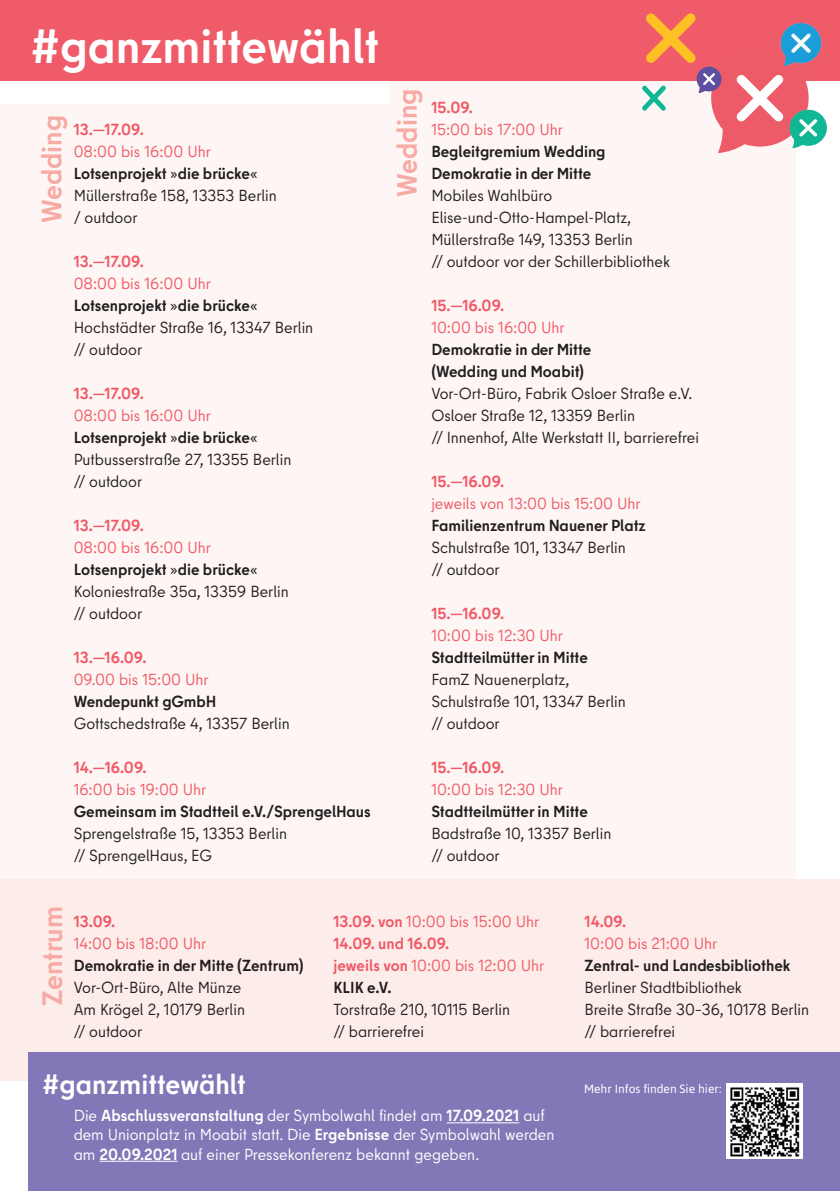
<style>
.page{position:relative;width:840px;height:1191px;background:#fff}
.page>*{position:absolute;margin:0;border:0;box-sizing:border-box;transform-origin:0 0}
.t1{font:700 48px "Berlin Type";color:#fff}
.t2{font:700 28px "Berlin Type";color:#f8aaa5}
.t3{font:700 28px "Berlin Type";color:#fff}
.t4{font:16px/22px "Berlin Type";color:#231f20}
.t5{font:700 16px/22px "Berlin Type";color:#231f20}
.t6{font:700 16px/22px "Berlin Type";color:#f05a67}
.t7{font:16px/19.2px "Berlin Type";color:#fff}
.t8{font:16px "Berlin Type";color:#f05a67}
.t9{font:12px "Asap";color:#fff}
.s1{color:#f05a67}
.s2{font-weight:700}
.s3{font-family:"Asap"}
.s4{font-weight:400}
.s5{color:#231f20}
</style>
<div class="page">
<div style="left:388px;top:75px;width:407px;height:808px;background:#fef6f4"></div>
<div style="left:0;top:104px;width:398px;height:779px;background:#fef6f4"></div>
<div style="left:0;top:879px;width:839px;height:202px;background:#fdedea"></div>
<div style="left:0;top:0;width:839px;height:81px;background:#ef5b68"></div>
<div style="left:28px;top:1052px;width:811px;height:139px;background:#8377b7"></div>
<hr style="left:446px;top:1122px;width:73px;height:1px;background:#fff">
<hr style="left:99px;top:1160px;width:79px;height:1px;background:#fff">
<img style="left:726px;top:1083px;width:76px;height:75px">
<svg style="left:642px;top:13px;width:166px;height:140px"></svg>
<img style="left:786px;top:107px;width:41px;height:43px">
<img style="left:778px;top:22px;width:43px;height:46px">
<h1 class="t1" style="left:31px;top:16px;width:350px">#ganzmittewählt</h1>
<h2 class="t2" style="left:34px;top:223px;width:109px;rotate:-90deg">Wedding</h2>
<p class="t6" style="left:74px;top:118px;width:72px">13.—17.09.</p>
<p class="t4" style="left:74px;top:140px;width:204px"><span class="s1">08:00 bis 16:00 Uhr<br></span><span class="s2">Lotsenprojekt</span> <span class="s3">»</span><span class="s2">die brücke</span><span class="s3">«<br></span>Müllerstraße 158, 13353 Berlin / outdoor</p>
<p class="t6" style="left:74px;top:250px;width:72px">13.—17.09.</p>
<p class="t4" style="left:74px;top:272px;width:241px"><span class="s1">08:00 bis 16:00 Uhr<br></span><span class="s2">Lotsenprojekt</span> <span class="s3">»</span><span class="s2">die brücke</span><span class="s3">«<br></span>Hochstädter Straße 16, 13347 Berlin // outdoor</p>
<p class="t6" style="left:74px;top:382px;width:72px">13.—17.09.</p>
<p class="t4" style="left:74px;top:404px;width:219px"><span class="s1">08:00 bis 16:00 Uhr<br></span><span class="s2">Lotsenprojekt</span> <span class="s3">»</span><span class="s2">die brücke</span><span class="s3">«<br></span>Putbusserstraße 27, 13355 Berlin // outdoor</p>
<p class="t6" style="left:74px;top:514px;width:72px">13.—17.09.</p>
<p class="t4" style="left:74px;top:536px;width:216px"><span class="s1">08:00 bis 16:00 Uhr<br></span><span class="s2">Lotsenprojekt</span> <span class="s3">»</span><span class="s2">die brücke</span><span class="s3">«<br></span>Koloniestraße 35a, 13359 Berlin // outdoor</p>
<p class="t6" style="left:74px;top:646px;width:74px">13.—16.09.</p>
<p class="t8" style="left:74px;top:669px;width:136px">09.00 bis 15:00 Uhr</p>
<p class="t5" style="left:74px;top:690px;width:144px">Wendepunkt gGmbH</p>
<p class="t4" style="left:74px;top:712px;width:217px">Gottschedstraße 4, 13357 Berlin</p>
<p class="t6" style="left:74px;top:756px;width:74px">14.—16.09.</p>
<p class="t8" style="left:74px;top:779px;width:134px">16:00 bis 19:00 Uhr</p>
<p class="t5" style="left:74px;top:800px;width:298px">Gemeinsam im Stadtteil e.V./SprengelHaus</p>
<p class="t4" style="left:74px;top:822px;width:215px">Sprengelstraße 15, 13353 Berlin // SprengelHaus, EG</p>
<h2 class="t2" style="left:389px;top:197px;width:109px;rotate:-90deg">Wedding</h2>
<p class="t6" style="left:431px;top:96px;width:43px">15.09.</p>
<p class="t8" style="left:431px;top:119px;width:133px">15:00 bis 17:00 Uhr</p>
<p class="t5" style="left:431px;top:140px;width:176px">Begleitgremium Wedding<br>Demokratie in der Mitte</p>
<p class="t4" style="left:431px;top:184px;width:240px">Mobiles Wahlbüro<br>Elise-und-Otto-Hampel-Platz,<br>Müllerstraße 149, 13353 Berlin<br>// outdoor vor der Schillerbibliothek</p>
<p class="t6" style="left:431px;top:294px;width:74px">15.—16.09.</p>
<p class="t8" style="left:431px;top:317px;width:135px">10:00 bis 16:00 Uhr</p>
<p class="t5" style="left:431px;top:338px;width:161px">Demokratie in der Mitte (Wedding und Moabit)</p>
<p class="t4" style="left:431px;top:382px;width:269px">Vor-Ort-Büro, Fabrik Osloer Straße e.V.<br>Osloer Straße 12, 13359 Berlin<br>// Innenhof, Alte Werkstatt II, barrierefrei</p>
<p class="t6" style="left:431px;top:470px;width:74px">15.—16.09.</p>
<p class="t8" style="left:431px;top:493px;width:211px">jeweils von 13:00 bis 15:00 Uhr</p>
<p class="t5" style="left:431px;top:514px;width:216px">Familienzentrum Nauener Platz</p>
<p class="t4" style="left:431px;top:536px;width:196px">Schulstraße 101, 13347 Berlin // outdoor</p>
<p class="t6" style="left:431px;top:602px;width:74px">15.—16.09.</p>
<p class="t8" style="left:431px;top:625px;width:133px">10:00 bis 12:30 Uhr</p>
<p class="t5" style="left:431px;top:646px;width:158px">Stadtteilmütter in Mitte</p>
<p class="t4" style="left:431px;top:668px;width:196px">FamZ Nauenerplatz,<br>Schulstraße 101, 13347 Berlin // outdoor</p>
<p class="t6" style="left:431px;top:756px;width:74px">15.—16.09.</p>
<p class="t8" style="left:431px;top:779px;width:133px">10:00 bis 12:30 Uhr</p>
<p class="t5" style="left:431px;top:800px;width:158px">Stadtteilmütter in Mitte</p>
<p class="t4" style="left:431px;top:822px;width:181px">Badstraße 10, 13357 Berlin // outdoor</p>
<h2 class="t2" style="left:34px;top:1005px;width:101px;rotate:-90deg">Zentrum</h2>
<p class="t6" style="left:74px;top:910px;width:43px">13.09.</p>
<p class="t8" style="left:74px;top:933px;width:134px">14:00 bis 18:00 Uhr</p>
<p class="t5" style="left:74px;top:954px;width:231px">Demokratie in der Mitte (Zentrum)</p>
<p class="t4" style="left:74px;top:976px;width:173px">Vor-Ort-Büro, Alte Münze<br>Am Krögel 2, 10179 Berlin // outdoor</p>
<p class="t6" style="left:333px;top:910px;width:212px">13.09. von <span class="s4">10:00 bis 15:00 Uhr<br></span>14.09. und 16.09.<br>jeweils von <span class="s4">10:00 bis 12:00 Uhr<br></span><span class="s5">KLIK e.V.</span></p>
<p class="t4" style="left:333px;top:998px;width:178px">Torstraße 210, 10115 Berlin // barrierefrei</p>
<p class="t6" style="left:584px;top:910px;width:43px">14.09.</p>
<p class="t8" style="left:584px;top:933px;width:134px">10:00 bis 21:00 Uhr</p>
<p class="t5" style="left:584px;top:954px;width:207px">Zentral- und Landesbibliothek</p>
<p class="t4" style="left:584px;top:976px;width:226px">Berliner Stadtbibliothek<br>Breite Straße 30–36, 10178 Berlin // barrierefrei</p>
<h2 class="t3" style="left:43px;top:1066px;width:205px">#ganzmittewählt</h2>
<p class="t9" style="left:583px;top:1081px;width:139px">Mehr Infos finden Sie hier:</p>
<p class="t7" style="left:74px;top:1106px;width:482px">Die <span class="s2">Abschlussveranstaltung</span> der Symbolwahl findet am <span class="s2">17.09.2021</span> auf dem Unionplatz in Moabit statt. Die <span class="s2">Ergebnisse</span> der Symbolwahl werden am <span class="s2">20.09.2021</span> auf einer Pressekonferenz bekannt gegeben.</p>
</div>
